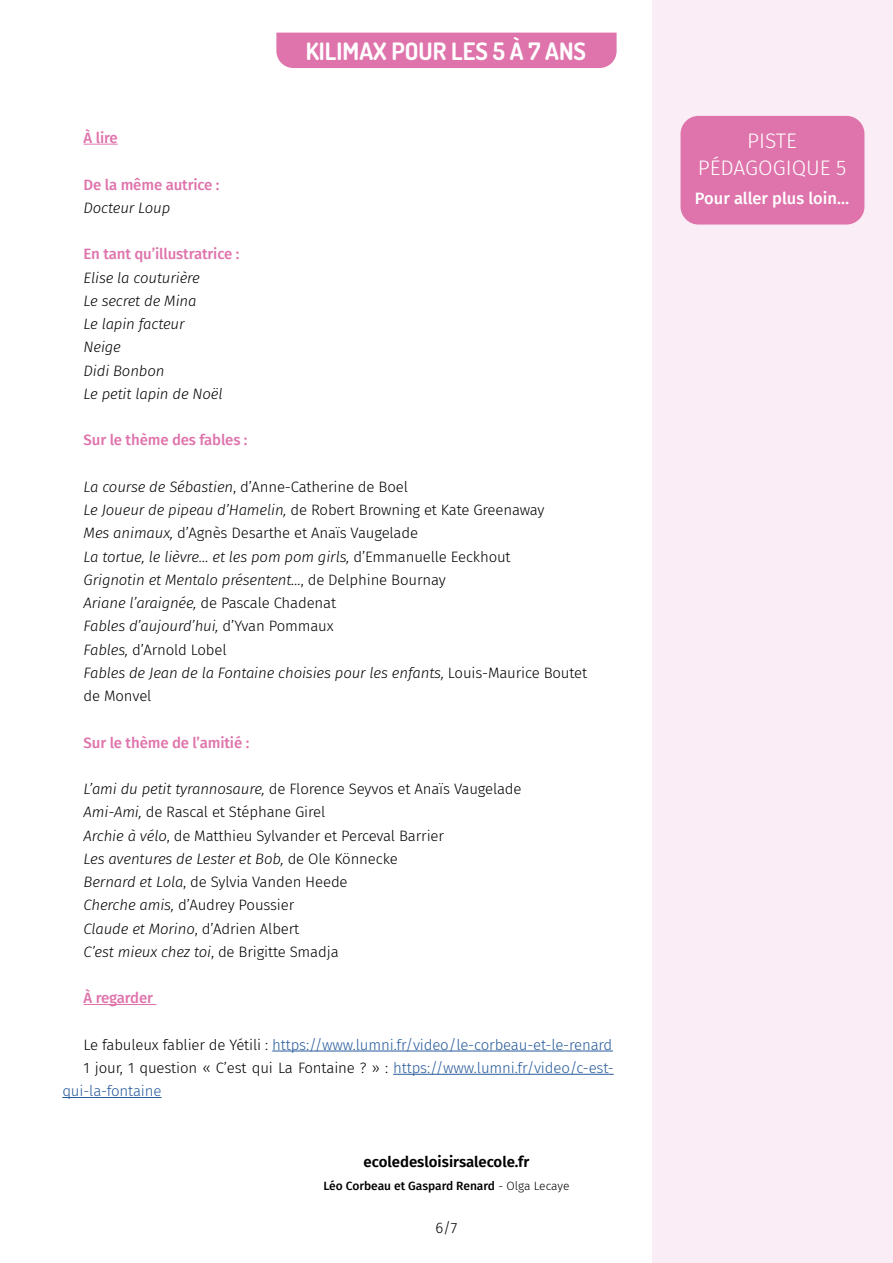
<style>
.page{position:relative;width:893px;height:1263px;background:#fff}
.page>*{position:absolute;margin:0;border:0;box-sizing:border-box;transform-origin:0 0}
.t1{font:700 24px "Dosis";color:#fff}
.t2{font:300 21px/27px "Fira Sans";color:#fff;text-align:center}
.t3{font:500 16.5px "Fira Sans";color:#fff}
.t4{font:italic 300 15px/23.2px "Fira Sans";letter-spacing:-.01em;color:#000}
.t5{font:300 15px/23.2px "Fira Sans";letter-spacing:-.01em;color:#000}
.t6{font:500 15px "Fira Sans";letter-spacing:-.01em;color:#df73ab}
.t7{font:300 15px "Fira Sans";letter-spacing:-.01em;color:#275b9b}
.t8{font:600 15px "Fira Sans";color:#000}
.t9{font:500 12px "Fira Sans";color:#000}
.s1{font-style:normal}
.s2{font-style:italic}
.s3{color:#000}
.s4{color:#275b9b}
.s5{font-weight:300}
</style>
<div class="page">
<div style="left:652px;top:0;width:241px;height:1263px;background:#faedf6"></div>
<div style="left:276px;top:33px;width:341px;height:35px;background:#df73ab"></div>
<hr style="left:84px;top:144px;width:34px;height:1px;background:#df73ab">
<hr style="left:84px;top:1004px;width:72px;height:1px;background:#df73ab">
<hr style="left:272px;top:1051px;width:341px;height:1px;background:#275b9b">
<hr style="left:393px;top:1074px;width:221px;height:1px;background:#275b9b">
<hr style="left:62px;top:1097px;width:100px;height:1px;background:#275b9b">
<div style="left:680px;top:116px;width:184px;height:109px;background:#df73ab;border-radius:18px"></div>
<h1 class="t1" style="left:306px;top:35px;width:282px">KILIMAX POUR LES 5 À 7 ANS</h1>
<p class="t6" style="left:84px;top:126px;width:36px">À lire</p>
<p class="t6" style="left:84px;top:172px;width:137px">De la même autrice :</p>
<p class="t4" style="left:84px;top:196px;width:88px">Docteur Loup</p>
<p class="t6" style="left:84px;top:242px;width:157px">En tant qu’illustratrice :</p>
<p class="t4" style="left:84px;top:266px;width:141px">Elise la couturière<br>Le secret de Mina<br>Le lapin facteur<br>Neige<br>Didi Bonbon<br>Le petit lapin de Noël</p>
<p class="t6" style="left:84px;top:428px;width:165px">Sur le thème des fables :</p>
<p class="t4" style="left:84px;top:475px;width:505px">La course de Sébastien<span class="s1">, d’Anne-Catherine de Boel<br></span>Le Joueur de pipeau d’Hamelin, <span class="s1">de Robert Browning et Kate Greenaway<br></span>Mes animaux, <span class="s1">d’Agnès Desarthe et Anaïs Vaugelade<br></span>La tortue, le lièvre… et les pom pom girls, <span class="s1">d’Emmanuelle Eeckhout<br></span>Grignotin et Mentalo présentent…<span class="s1">, de Delphine Bournay<br></span>Ariane l’araignée, <span class="s1">de Pascale Chadenat<br></span>Fables d’aujourd’hui, <span class="s1">d’Yvan Pommaux<br></span>Fables, <span class="s1">d’Arnold Lobel<br></span>Fables de Jean de la Fontaine choisies pour les enfants, <span class="s1">Louis-Maurice Boutet de Monvel</span></p>
<p class="t6" style="left:84px;top:730px;width:167px">Sur le thème de l’amitié :</p>
<p class="t5" style="left:84px;top:777px;width:439px"><span class="s2">L’ami du petit tyrannosaure,</span> de Florence Seyvos et Anaïs Vaugelade <span class="s2">Ami-Ami,</span> de Rascal et Stéphane Girel<br><span class="s2">Archie à vélo</span>, de Matthieu Sylvander et Perceval Barrier<br><span class="s2">Les aventures de Lester et Bob,</span> de Ole Könnecke<br><span class="s2">Bernard et Lola</span>, de Sylvia Vanden Heede<br><span class="s2">Cherche amis,</span> d’Audrey Poussier<br><span class="s2">Claude et Morino</span>, d’Adrien Albert<br><span class="s2">C’est mieux chez toi</span>, de Brigitte Smadja</p>
<p class="t6" style="left:84px;top:986px;width:71px">À regarder</p>
<p class="t7" style="left:84px;top:1034px;width:530px"><span class="s3">Le fabuleux fablier de Yétili :</span> https://www.lumni.fr/video/le-corbeau-et-le-renard</p>
<p class="t5" style="left:84px;top:1056px;width:532px">1 jour, 1 question « C’est qui La Fontaine ? » : <span class="s4">https://www.lumni.fr/video/c-est-</span></p>
<p class="t7" style="left:62px;top:1080px;width:101px">qui-la-fontaine</p>
<p class="t8" style="left:364px;top:1149px;width:167px">ecoledesloisirsalecole.fr</p>
<p class="t9" style="left:323px;top:1176px;width:248px">Léo Corbeau et Gaspard Renard <span class="s5">- Olga Lecaye</span></p>
<p class="t5" style="left:435px;top:1216px;width:23px">6/7</p>
<h2 class="t2" style="left:698px;top:127px;width:150px">PISTE<br>PÉDAGOGIQUE 5</h2>
<p class="t3" style="left:695px;top:185px;width:156px">Pour aller plus loin…</p>
</div>
